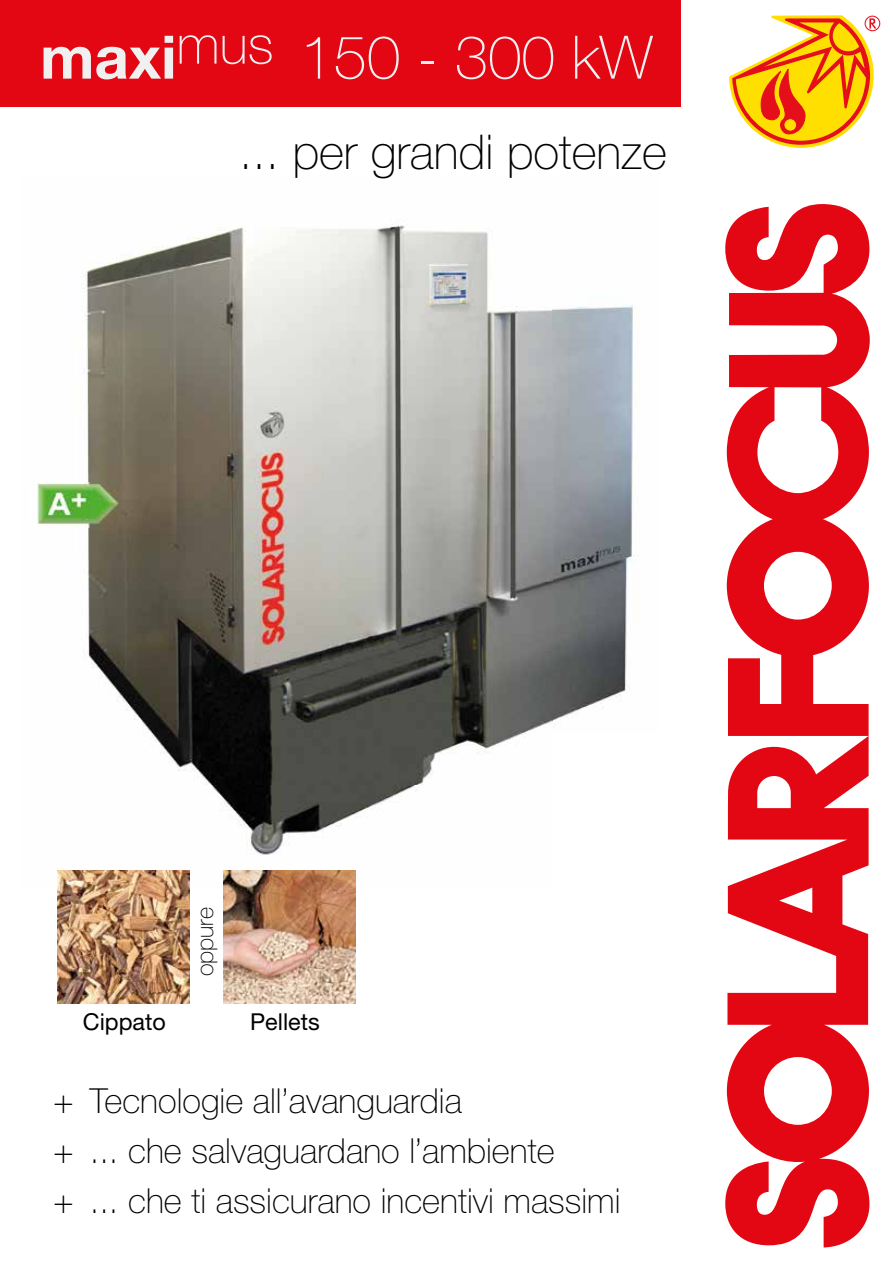
<style>
.page{position:relative;width:893px;height:1263px;background:#fff}
.page>*{position:absolute;margin:0;border:0;box-sizing:border-box;transform-origin:0 0}
.t1{font:100 60px "Helvetica Neue LT Pro";color:#f0f0f0}
.t2{font:100 48px "Helvetica Neue LT Pro";color:#000}
.t3{font:100 34.5px/49.5px "Helvetica Neue LT Pro";color:#000}
.t4{font:23.4px "Helvetica Neue LT Pro";color:#000}
.t5{font:100 23.4px "Helvetica Neue LT Pro";color:#000}
.s1{font-weight:700}
</style>
<div class="page">
<img style="left:51px;top:225px;width:587px;height:646px">
<svg style="left:725px;top:736px;width:144px;height:511px;fill:#e30613"></svg>
<svg style="left:725px;top:204px;width:145px;height:532px;fill:#e30613"></svg>
<svg style="left:729px;top:15px;width:152px;height:133px"></svg>
<div style="left:0;top:0;width:680px;height:106px;background:#e30613"></div>
<img style="left:37px;top:483px;width:82px;height:45px">
<img style="left:57px;top:871px;width:133px;height:132px">
<img style="left:223px;top:871px;width:133px;height:132px">
<h1 class="t1" style="left:40px;top:22px;width:614px"><span class="s1">maxi</span><sup>mus</sup> 150 - 300 kW</h1>
<h2 class="t2" style="left:239px;top:123px;width:429px">... per grandi potenze</h2>
<p class="t5" style="left:191px;top:976px;width:71px;rotate:-90deg">oppure</p>
<p class="t4" style="left:83px;top:1007px;width:84px">Cippato</p>
<p class="t4" style="left:250px;top:1007px;width:71px">Pellets</p>
<p class="t3" style="left:53px;top:1076px;width:569px">+ Tecnologie all’avanguardia<br>+ ... che salvaguardano l’ambiente<br>+ ... che ti assicurano incentivi massimi</p>
</div>
